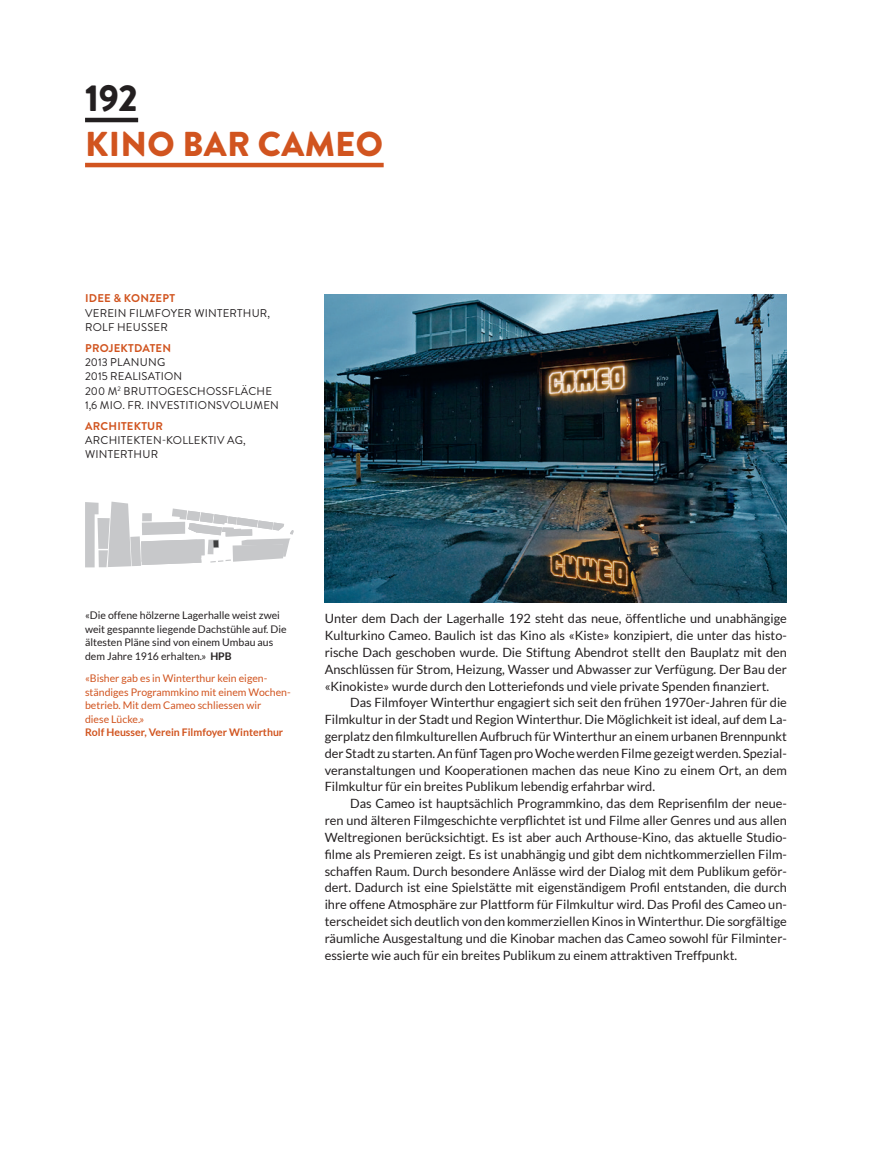
<style>
.page{position:relative;width:872px;height:1149px;background:#fff}
.page>*{position:absolute;margin:0;border:0;box-sizing:border-box;transform-origin:0 0}
.TITEL_gross{font:900 37.5px "Brandon Grotesque";color:#231f20}
.TITEL_gross-2{font:900 34.5px "Brandon Grotesque";letter-spacing:.01em;color:#d1541f}
.Lauftext{font:12.75px/16.8px "Lato";color:#231f20;text-align:justify}
.t1{font:11.25px/14.2px "Brandon Grotesque";letter-spacing:.02em;color:#231f20}
.t2{font:700 11.25px "Brandon Grotesque";letter-spacing:.02em;color:#d1541f}
.t3{font:10.5px/13.5px "Lato";color:#231f20}
.t4{font:10.5px/13.5px "Lato";color:#d1541f}
.t5{font:700 10.5px "Lato";color:#d1541f}
.s1{font-weight:700}
</style>
<div class="page">
<hr style="left:85px;top:118px;width:53px;height:4px;background:#231f20">
<hr style="left:85px;top:163px;width:299px;height:4px;background:#d1541f">
<img style="left:325px;top:294px;width:462px;height:308px">
<svg style="left:85px;top:501px;width:209px;height:66px"></svg>
<div style="left:142px;top:513px;width:10px;height:8px;background:#c7c8ca"></div>
<p class="TITEL_gross" style="left:85px;top:72px;width:54px">192</p>
<p class="TITEL_gross-2" style="left:85px;top:120px;width:299px">KINO BAR CAMEO</p>
<p class="t2" style="left:85px;top:290px;width:91px">IDEE &amp; KONZEPT</p>
<p class="t1" style="left:85px;top:306px;width:186px">VEREIN FILMFOYER WINTERTHUR,<br>ROLF HEUSSER</p>
<p class="t2" style="left:85px;top:340px;width:87px">PROJEKTDATEN</p>
<p class="t1" style="left:85px;top:355px;width:82px">2013 PLANUNG</p>
<p class="t1" style="left:85px;top:369px;width:99px">2015 REALISATION</p>
<p class="t1" style="left:85px;top:384px;width:188px">200 M<sup>2</sup> BRUTTOGESCHOSSFLÄCHE</p>
<p class="t1" style="left:85px;top:398px;width:195px">1,6 MIO. FR. INVESTITIONSVOLUMEN</p>
<p class="t2" style="left:85px;top:418px;width:79px">ARCHITEKTUR</p>
<p class="t1" style="left:85px;top:433px;width:162px">ARCHITEKTEN-KOLLEKTIV AG,</p>
<p class="t1" style="left:85px;top:447px;width:74px">WINTERTHUR</p>
<p class="t3" style="left:85px;top:608px;width:203px">«Die offene hölzerne Lagerhalle weist zwei weit gespannte liegende Dachstühle auf. Die ältesten Pläne sind von einem Umbau aus dem Jahre 1916 erhalten.» <span class="s1">HPB</span></p>
<p class="t4" style="left:85px;top:671px;width:184px">«Bisher gab es in Winterthur kein eigen-</p>
<p class="t4" style="left:85px;top:685px;width:207px">ständiges Programmkino mit einem Wochen&shy;betrieb. Mit dem Cameo schliessen wir</p>
<p class="t4" style="left:85px;top:712px;width:61px">diese Lücke.»</p>
<p class="t5" style="left:85px;top:726px;width:200px">Rolf Heusser, Verein Filmfoyer Winterthur</p>
<p class="Lauftext" style="left:325px;top:610px;width:464px">Unter dem Dach der Lagerhalle 192 steht das neue, öffentliche und unabhängige Kulturkino Cameo. Baulich ist das Kino als «Kiste» konzipiert, die unter das histo&shy;rische Dach geschoben wurde. Die Stiftung Abendrot stellt den Bauplatz mit den Anschlüssen für Strom, Heizung, Wasser und Abwasser zur Verfügung. Der Bau der «Kinokiste» wurde durch den Lotteriefonds und viele private Spenden finanziert.</p>
<p class="Lauftext" style="left:325px;top:694px;width:464px;text-indent:26px">Das Filmfoyer Winterthur engagiert sich seit den frühen 1970er-Jahren für die Filmkultur in der Stadt und Region Winterthur. Die Möglichkeit ist ideal, auf dem La&shy;gerplatz den filmkulturellen Aufbruch für Winterthur an einem urbanen Brennpunkt der Stadt zu starten. An fünf Tagen pro Woche werden Filme gezeigt werden. Spezial&shy;veranstaltungen und Kooperationen machen das neue Kino zu einem Ort, an dem Filmkultur für ein breites Publikum lebendig erfahrbar wird.</p>
<p class="Lauftext" style="left:325px;top:794px;width:464px;text-indent:26px">Das Cameo ist hauptsächlich Programmkino, das dem Reprisenfilm der neue&shy;ren und älteren Filmgeschichte verpflichtet ist und Filme aller Genres und aus allen Weltregionen berücksichtigt. Es ist aber auch Arthouse-Kino, das aktuelle Studio&shy;filme als Premieren zeigt. Es ist unabhängig und gibt dem nichtkommerziellen Film&shy;schaffen Raum. Durch besondere Anlässe wird der Dialog mit dem Publikum geför&shy;dert. Dadurch ist eine Spielstätte mit eigenständigem Profil entstanden, die durch ihre offene Atmosphäre zur Plattform für Filmkultur wird. Das Profil des Cameo un&shy;terscheidet sich deutlich von den kommerziellen Kinos in Winterthur. Die sorgfältige räumliche Ausgestaltung und die Kinobar machen das Cameo sowohl für Filminter&shy;essierte wie auch für ein breites Publikum zu einem attraktiven Treffpunkt.</p>
</div>
